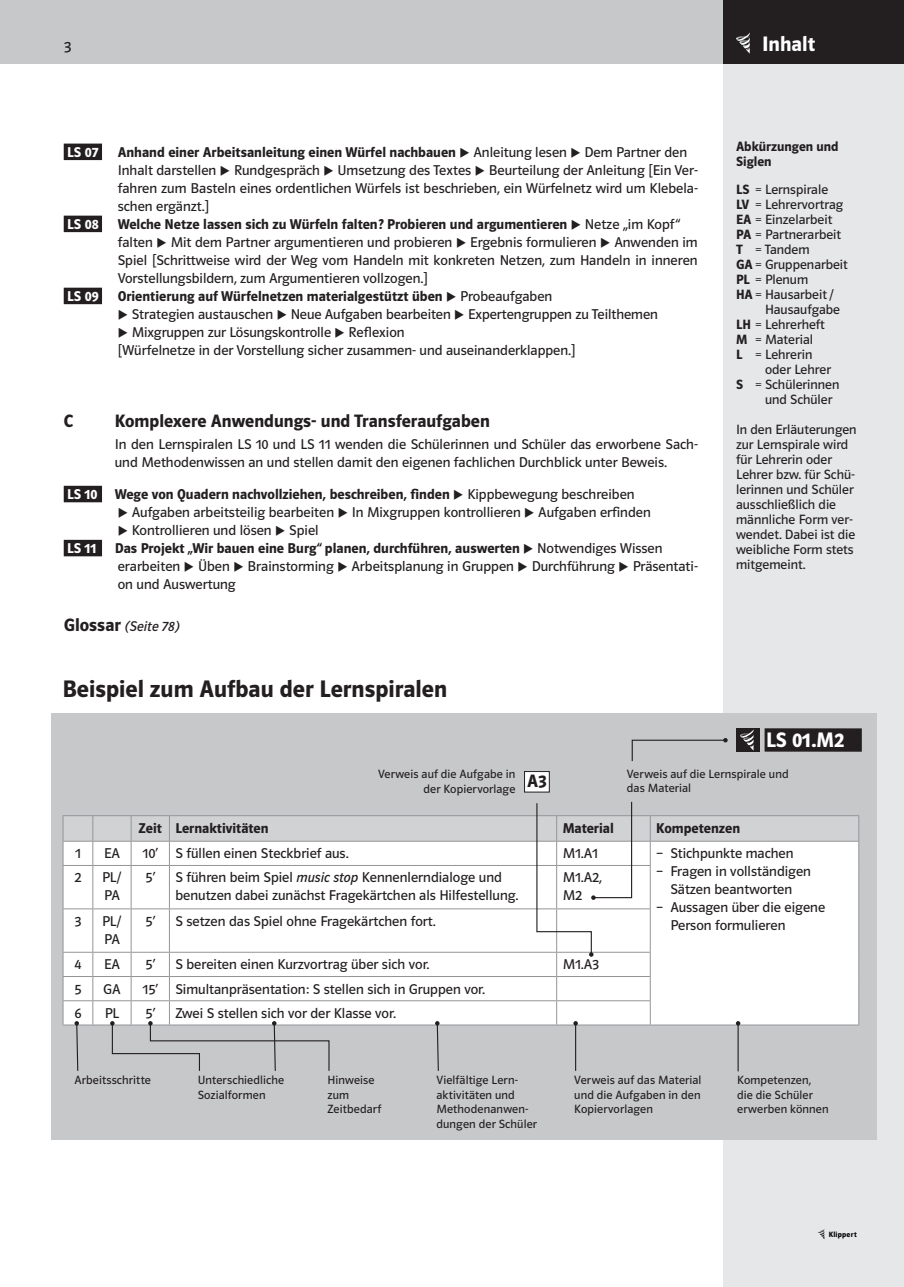
<style>
.page{position:relative;width:904px;height:1287px;background:#fff}
.page>*{position:absolute;margin:0;border:0;box-sizing:border-box;transform-origin:0 0}
.t1{font:24px "Polo ST11 K Hfett";color:#231f20}
.t2{font:21px "Polo ST11 K Hfett";color:#fff}
.t3{font:18px "Polo ST11 K Hfett";color:#231f20}
.t4{font:15.75px "Polo ST11 K Buch";color:#231f20}
.t5{font:14.25px/18px "Polo ST11 K Buch";color:#231f20}
.t6{font:14.25px "Polo ST11 K Hfett";color:#231f20}
.t7{font:14.25px "Polo ST11 K Hfett";color:#fff}
.t8{font:14.25px "Polo ST11 K Buch Kursiv";color:#231f20}
.t9{font:13.5px/15px "Polo ST11 K Buch";color:#231f20}
.t10{font:13.5px/15px "Polo ST11 K Hfett";color:#231f20}
.t11{font:12px/14.4px "Polo ST11 K Buch";letter-spacing:.01em;color:#231f20}
.t12{font:7.65px "Polo ST11 K Hfett";letter-spacing:.03em;color:#000}
.s1{font-family:"Polo ST11 K Buch"}
.s2{color:#fff}
.s3{font-family:"Polo ST11 K Hfett";font-size:18px}
.s4{font-family:"Polo ST11 K Hfett"}
.s5{font-family:"Polo ST11 K Buch Kursiv"}
</style>
<div class="page">
<div style="left:723px;top:0;width:180px;height:1286px;background:#e6e7e9"></div>
<div style="left:0;top:0;width:723px;height:64px;background:#c7c8ca"></div>
<div style="left:723px;top:0;width:180px;height:64px;background:#231f20"></div>
<svg style="left:818px;top:1229px;width:6px;height:9px"></svg>
<svg style="left:748px;top:33px;width:1px;height:13px"></svg>
<div style="left:51px;top:713px;width:825px;height:426px;background:#c7c8ca"></div>
<svg style="left:631px;top:738px;width:96px;height:23px"></svg>
<div style="left:524px;top:771px;width:25px;height:21px;background:#fff"></div>
<div style="left:524px;top:771px;width:25px;height:21px;border:1px solid #231f20"></div>
<svg style="left:63px;top:801px;width:796px;height:270px"></svg>
<div style="left:764px;top:728px;width:97px;height:23px;background:#231f20"></div>
<div style="left:735px;top:728px;width:24px;height:23px;background:#231f20"></div>
<svg style="left:740px;top:730px;width:13px;height:20px"></svg>
<div style="left:64px;top:143px;width:38px;height:17px;background:#231f20"></div>
<div style="left:64px;top:215px;width:38px;height:17px;background:#231f20"></div>
<div style="left:64px;top:287px;width:38px;height:17px;background:#231f20"></div>
<div style="left:64px;top:485px;width:38px;height:17px;background:#231f20"></div>
<div style="left:64px;top:539px;width:38px;height:17px;background:#231f20"></div>
<p class="t4" style="left:64px;top:40px;width:9px">3</p>
<p class="t7" style="left:67px;top:146px;width:33px">LS 07</p>
<p class="t6" style="left:118px;top:146px;width:570px">Anhand einer Arbeitsanleitung einen Würfel nachbauen ◆ <span class="s1">Anleitung lesen</span> ◆ <span class="s1">Dem Partner den</span></p>
<p class="t5" style="left:118px;top:162px;width:581px;text-align:justify">Inhalt darstellen ◆ Rundgespräch ◆ Umsetzung des Textes ◆ Beurteilung der Anleitung [Ein Ver&shy;fahren zum Basteln eines ordentlichen Würfels ist beschrieben, ein Würfelnetz wird um Klebela&shy;schen ergänzt.]</p>
<p class="t7" style="left:67px;top:218px;width:33px">LS 08</p>
<p class="t6" style="left:118px;top:218px;width:564px">Welche Netze lassen sich zu Würfeln falten? Probieren und argumentieren ◆ <span class="s1">Netze „im Kopf“</span></p>
<p class="t5" style="left:118px;top:234px;width:581px;text-align:justify">falten ◆ Mit dem Partner argumentieren und probieren ◆ Ergebnis formulieren ◆ Anwenden im Spiel [Schrittweise wird der Weg vom Handeln mit konkreten Netzen, zum Handeln in inneren Vorstellungsbildern, zum Argumentieren vollzogen.]</p>
<p class="t7" style="left:67px;top:290px;width:33px">LS 09</p>
<p class="t6" style="left:118px;top:290px;width:436px">Orientierung auf Würfelnetzen materialgestützt üben ◆ <span class="s1">Probeaufgaben</span></p>
<p class="t5" style="left:118px;top:306px;width:541px">◆ Strategien austauschen ◆ Neue Aufgaben bearbeiten ◆ Expertengruppen zu Teilthemen</p>
<p class="t5" style="left:118px;top:324px;width:459px">◆ Mixgruppen zur Lösungskontrolle ◆ Reflexion<br>[Würfelnetze in der Vorstellung sicher zusammen- und auseinanderklappen.]</p>
<p class="t3" style="left:64px;top:414px;width:11px">C</p>
<p class="t3" style="left:115px;top:414px;width:376px">Komplexere Anwendungs- und Transferaufgaben</p>
<p class="t5" style="left:115px;top:436px;width:584px">In den Lernspiralen LS 10 und LS 11 wenden die Schülerinnen und Schüler das erworbene Sach&shy;und Methodenwissen an und stellen damit den eigenen fachlichen Durchblick unter Beweis.</p>
<p class="t6" style="left:67px;top:488px;width:569px"><span class="s2">LS 10</span> Wege von Quadern nachvollziehen, beschreiben, finden ◆ <span class="s1">Kippbewegung beschreiben</span></p>
<p class="t5" style="left:118px;top:504px;width:534px">◆ Aufgaben arbeitsteilig bearbeiten ◆ In Mixgruppen kontrollieren ◆ Aufgaben erfinden</p>
<p class="t5" style="left:118px;top:522px;width:202px">◆ Kontrollieren und lösen ◆ Spiel</p>
<p class="t7" style="left:67px;top:542px;width:31px">LS 11</p>
<p class="t6" style="left:115px;top:542px;width:549px">Das Projekt „Wir bauen eine Burg“ planen, durchführen, auswerten ◆ <span class="s1">Notwendiges Wissen</span></p>
<p class="t5" style="left:118px;top:558px;width:581px">erarbeiten ◆ Üben ◆ Brainstorming ◆ Arbeitsplanung in Gruppen ◆ Durchführung ◆ Präsentati&shy;on und Auswertung</p>
<p class="t8" style="left:64px;top:621px;width:117px"><span class="s3">Glossar</span> (Seite 78)</p>
<h1 class="t1" style="left:62px;top:679px;width:386px">Beispiel zum Aufbau der Lernspiralen</h1>
<h2 class="t2" style="left:762px;top:36px;width:55px">Inhalt</h2>
<p class="t10" style="left:736px;top:140px;width:104px">Abkürzungen und<br>Siglen</p>
<p class="t9" style="left:736px;top:182px;width:113px"><span class="s4">LS</span> = Lernspirale<br><span class="s4">LV</span> = Lehrervortrag<br><span class="s4">EA</span> = Einzelarbeit<br><span class="s4">PA</span> = Partnerarbeit<br><span class="s4">T</span> = Tandem<br><span class="s4">GA</span> = Gruppenarbeit<br><span class="s4">PL</span> = Plenum<br><span class="s4">HA</span> = Hausarbeit /</p>
<p class="t9" style="left:736px;top:302px;width:105px;text-indent:29px">Hausaufgabe<br><span class="s4">LH</span> = Lehrerheft<br><span class="s4">M</span> = Material<br><span class="s4">L</span> = Lehrerin</p>
<p class="t9" style="left:764px;top:362px;width:67px">oder Lehrer</p>
<p class="t9" style="left:736px;top:377px;width:105px"><span class="s4">S</span> = Schülerinnen</p>
<p class="t9" style="left:764px;top:392px;width:69px">und Schüler</p>
<p class="t9" style="left:736px;top:422px;width:122px">In den Erläuterungen zur Lernspirale wird für Lehrerin oder<br>Lehrer bzw. für Schü&shy;lerinnen und Schüler ausschließlich die männliche Form ver&shy;wendet. Dabei ist die weibliche Form stets mitgemeint.</p>
<h2 class="t2" style="left:765px;top:732px;width:80px">LS 01.M2</h2>
<p class="t11" style="left:378px;top:768px;width:139px;text-align:right">Verweis auf die Aufgabe in der Kopiervorlage</p>
<p class="t11" style="left:626px;top:767px;width:163px">Verweis auf die Lern spirale und</p>
<p class="t3" style="left:527px;top:774px;width:21px">A3</p>
<p class="t11" style="left:626px;top:782px;width:66px">das Material</p>
<p class="t6" style="left:139px;top:822px;width:131px">Zeit Lernaktivitäten</p>
<p class="t6" style="left:562px;top:822px;width:53px">Material</p>
<p class="t6" style="left:656px;top:822px;width:85px">Kompetenzen</p>
<p class="t5" style="left:75px;top:845px;width:7px">1</p>
<p class="t5" style="left:104px;top:845px;width:17px">EA</p>
<p class="t5" style="left:142px;top:845px;width:207px">10’ S füllen einen Steckbrief aus.</p>
<p class="t5" style="left:562px;top:845px;width:37px">M1.A1</p>
<p class="t5" style="left:656px;top:845px;width:139px">– Stichpunkte machen</p>
<p class="t5" style="left:656px;top:863px;width:156px;text-align:center">– Fragen in vollständigen<br>Sätzen beantworten</p>
<p class="t5" style="left:670px;top:899px;width:156px;text-indent:-14px">– Aussagen über die eigene<br>Person formulieren</p>
<p class="t5" style="left:74px;top:869px;width:8px">2</p>
<p class="t5" style="left:102px;top:869px;width:21px">PL/<br>PA</p>
<p class="t5" style="left:145px;top:869px;width:11px">5’</p>
<p class="t5" style="left:175px;top:869px;width:344px">S führen beim Spiel <span class="s5">music stop</span> Kennenlerndialoge und benutzen dabei zunächst Fragekärtchen als Hilfestellung.</p>
<p class="t5" style="left:562px;top:869px;width:41px">M1.A2,<br>M2</p>
<p class="t5" style="left:74px;top:913px;width:8px">3</p>
<p class="t5" style="left:102px;top:913px;width:21px">PL/<br>PA</p>
<p class="t5" style="left:145px;top:913px;width:11px">5’</p>
<p class="t5" style="left:175px;top:913px;width:262px">S setzen das Spiel ohne Fragekärtchen fort.</p>
<p class="t5" style="left:74px;top:956px;width:8px">4</p>
<p class="t5" style="left:104px;top:956px;width:17px">EA</p>
<p class="t5" style="left:145px;top:956px;width:11px">5’</p>
<p class="t5" style="left:175px;top:956px;width:255px">S bereiten einen Kurzvortrag über sich vor.</p>
<p class="t5" style="left:562px;top:956px;width:38px">M1.A3</p>
<p class="t5" style="left:74px;top:980px;width:8px">5</p>
<p class="t5" style="left:103px;top:980px;width:19px">GA</p>
<p class="t5" style="left:142px;top:980px;width:344px">15’ Simultanpräsentation: S stellen sich in Gruppen vor.</p>
<p class="t5" style="left:74px;top:1004px;width:8px">6</p>
<p class="t5" style="left:105px;top:1004px;width:16px">PL</p>
<p class="t5" style="left:145px;top:1004px;width:11px">5’</p>
<p class="t5" style="left:175px;top:1004px;width:222px">Zwei S stellen sich vor der Klasse vor.</p>
<p class="t11" style="left:74px;top:1073px;width:78px">Arbeitsschritte</p>
<p class="t11" style="left:198px;top:1073px;width:88px">Unterschiedliche<br>Sozialformen</p>
<p class="t11" style="left:737px;top:1073px;width:93px">Kompetenzen, die die Schüler erwerben können</p>
<p class="t11" style="left:327px;top:1073px;width:55px">Hinweise zum<br>Zeitbedarf</p>
<p class="t11" style="left:436px;top:1073px;width:102px">Vielfältige Lern&shy;aktivitäten und<br>Methodenanwen&shy;dungen der Schüler</p>
<p class="t11" style="left:574px;top:1073px;width:129px;text-align:justify">Verweis auf das Material und die Aufgaben in den Kopiervorlagen</p>
<p class="t12" style="left:828px;top:1230px;width:30px">Klippert</p>
</div>
